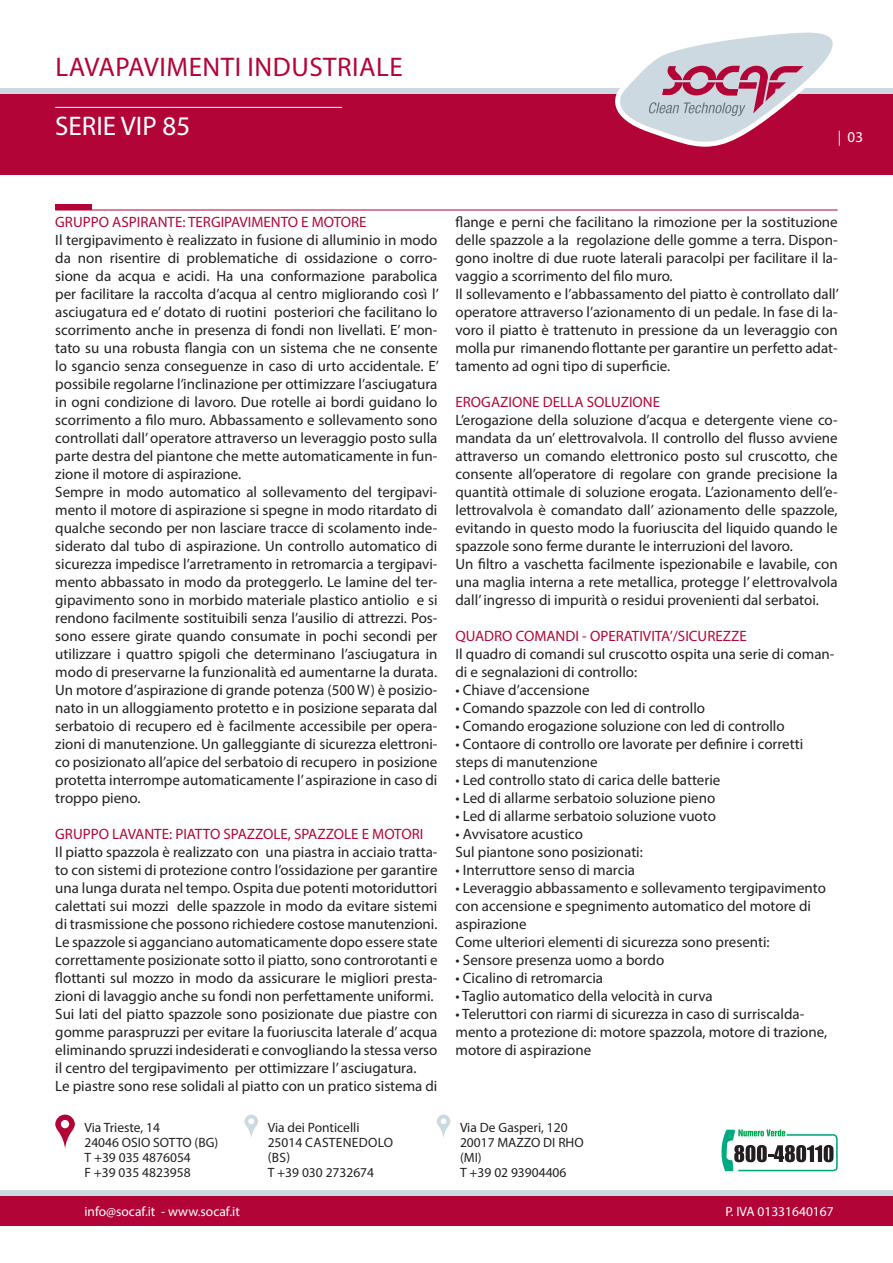
<style>
.page{position:relative;width:893px;height:1263px;background:#fff}
.page>*{position:absolute;margin:0;border:0;box-sizing:border-box;transform-origin:0 0}
.t1{font:27px "Myriad Pro";letter-spacing:.02em;color:#b30437}
.t2{font:27px "Myriad Pro";color:#fff}
.t3{font:15px/18px "Myriad Pro";color:#231f20;text-align:justify}
.t4{font:15px "Myriad Pro";color:#b20838}
.t5{font:15px "Myriad Pro";color:#fff}
.t6{font:13.5px/15px "Myriad Pro";color:#231f20}
.t7{font:13.5px "Myriad Pro";color:#fff}
.t8{font:13.5px/15px "Myriad Pro";letter-spacing:.02em;color:#231f20}
</style>
<div class="page">
<div style="left:0;top:94px;width:893px;height:80px;background:#b30437"></div>
<div style="left:0;top:1196px;width:893px;height:29px;background:#b30437"></div>
<div style="left:0;top:88px;width:893px;height:6px;background:#cdd9e1"></div>
<div style="left:0;top:1190px;width:893px;height:6px;background:#cdd9e1"></div>
<hr style="left:55px;top:107px;width:287px;height:1px;background:#fff">
<svg style="left:55px;top:1114px;width:20px;height:35px"></svg>
<svg style="left:244px;top:1114px;width:14px;height:24px"></svg>
<svg style="left:437px;top:1114px;width:13px;height:24px"></svg>
<svg style="left:721px;top:1129px;width:117px;height:42px"></svg>
<div style="left:55px;top:204px;width:36px;height:6px;background:#b30437"></div>
<hr style="left:55px;top:210px;width:783px;height:1px;background:#b30437">
<svg style="left:615px;top:32px;width:218px;height:115px"></svg>
<p class="t1" style="left:56px;top:50px;width:349px">LAVAPAVIMENTI INDUSTRIALE</p>
<p class="t2" style="left:55px;top:109px;width:136px">SERIE VIP 85</p>
<p class="t5" style="left:838px;top:128px;width:27px">| 03</p>
<p class="t4" style="left:55px;top:213px;width:313px">GRUPPO ASPIRANTE: TERGIPAVIMENTO E MOTORE</p>
<p class="t3" style="left:55px;top:231px;width:385px">Il tergipavimento è realizzato in fusione di alluminio in modo da non risentire di problematiche di ossidazione o corro&shy;sione da acqua e acidi. Ha una conformazione parabolica per facilitare la raccolta d’acqua al centro migliorando così l’ asciugatura ed e’ dotato di ruotini posteriori che facilitano lo scorrimento anche in presenza di fondi non livellati. E’ mon&shy;tato su una robusta flangia con un sistema che ne consente lo sgancio senza conseguenze in caso di urto accidentale. E’ possibile regolarne l’inclinazione per ottimizzare l’asciugatura in ogni condizione di lavoro. Due rotelle ai bordi guidano lo scorrimento a filo muro. Abbassamento e sollevamento sono controllati dall’ operatore attraverso un leveraggio posto sulla parte destra del piantone che mette automaticamente in fun&shy;zione il motore di aspirazione.</p>
<p class="t3" style="left:55px;top:483px;width:384px">Sempre in modo automatico al sollevamento del tergipavi&shy;mento il motore di aspirazione si spegne in modo ritardato di qualche secondo per non lasciare tracce di scolamento inde&shy;siderato dal tubo di aspirazione. Un controllo automatico di sicurezza impedisce l’arretramento in retromarcia a tergipavi&shy;mento abbassato in modo da proteggerlo. Le lamine del ter&shy;gipavimento sono in morbido materiale plastico antiolio e si rendono facilmente sostituibili senza l’ausilio di attrezzi. Pos&shy;sono essere girate quando consumate in pochi secondi per utilizzare i quattro spigoli che determinano l’asciugatura in modo di preservarne la funzionalità ed aumentarne la durata.</p>
<p class="t3" style="left:55px;top:681px;width:384px">Un motore d’aspirazione di grande potenza (500 W) è posizio&shy;nato in un alloggiamento protetto e in posizione separata dal serbatoio di recupero ed è facilmente accessibile per opera&shy;zioni di manutenzione. Un galleggiante di sicurezza elettroni&shy;co posizionato all’apice del serbatoio di recupero in posizione protetta interrompe automaticamente l’ aspirazione in caso di troppo pieno.</p>
<p class="t4" style="left:55px;top:825px;width:370px">GRUPPO LAVANTE: PIATTO SPAZZOLE, SPAZZOLE E MOTORI</p>
<p class="t3" style="left:55px;top:843px;width:384px">Il piatto spazzola è realizzato con una piastra in acciaio tratta&shy;to con sistemi di protezione contro l’ossidazione per garantire una lunga durata nel tempo. Ospita due potenti motoriduttori calettati sui mozzi delle spazzole in modo da evitare sistemi di trasmissione che possono richiedere costose manutenzioni.</p>
<p class="t3" style="left:55px;top:933px;width:384px">Le spazzole si agganciano automaticamente dopo essere state correttamente posizionate sotto il piatto, sono controrotanti e flottanti sul mozzo in modo da assicurare le migliori presta&shy;zioni di lavaggio anche su fondi non perfettamente uniformi.</p>
<p class="t3" style="left:55px;top:1005px;width:384px">Sui lati del piatto spazzole sono posizionate due piastre con gomme paraspruzzi per evitare la fuoriuscita laterale d’ acqua eliminando spruzzi indesiderati e convogliando la stessa verso il centro del tergipavimento per ottimizzare l’ asciugatura.</p>
<p class="t3" style="left:55px;top:1077px;width:384px">Le piastre sono rese solidali al piatto con un pratico sistema di</p>
<p class="t3" style="left:455px;top:213px;width:384px">flange e perni che facilitano la rimozione per la sostituzione delle spazzole a la regolazione delle gomme a terra. Dispon&shy;gono inoltre di due ruote laterali paracolpi per facilitare il la&shy;vaggio a scorrimento del filo muro.</p>
<p class="t3" style="left:455px;top:285px;width:385px">Il sollevamento e l’abbassamento del piatto è controllato dall’ operatore attraverso l’azionamento di un pedale. In fase di la&shy;voro il piatto è trattenuto in pressione da un leveraggio con molla pur rimanendo flottante per garantire un perfetto adat&shy;tamento ad ogni tipo di superficie.</p>
<p class="t4" style="left:455px;top:393px;width:206px">EROGAZIONE DELLA SOLUZIONE</p>
<p class="t3" style="left:455px;top:411px;width:384px">L’erogazione della soluzione d’acqua e detergente viene co&shy;mandata da un’ elettrovalvola. Il controllo del flusso avviene attraverso un comando elettronico posto sul cruscotto, che consente all’operatore di regolare con grande precisione la quantità ottimale di soluzione erogata. L’azionamento dell’e&shy;lettrovalvola è comandato dall’ azionamento delle spazzole, evitando in questo modo la fuoriuscita del liquido quando le spazzole sono ferme durante le interruzioni del lavoro.</p>
<p class="t3" style="left:455px;top:555px;width:384px">Un filtro a vaschetta facilmente ispezionabile e lavabile, con una maglia interna a rete metallica, protegge l’ elettrovalvola dall’ ingresso di impurità o residui provenienti dal serbatoi.</p>
<p class="t4" style="left:455px;top:627px;width:293px">QUADRO COMANDI - OPERATIVITA’/SICUREZZE</p>
<p class="t3" style="left:455px;top:645px;width:381px">Il quadro di comandi sul cruscotto ospita una serie di coman&shy;di e segnalazioni di controllo:</p>
<p class="t3" style="left:455px;top:681px;width:136px">• Chiave d’accensione</p>
<p class="t3" style="left:455px;top:699px;width:251px">• Comando spazzole con led di controllo</p>
<p class="t3" style="left:455px;top:717px;width:331px">• Comando erogazione soluzione con led di controllo</p>
<p class="t3" style="left:455px;top:735px;width:349px">• Contaore di controllo ore lavorate per definire i corretti steps di manutenzione</p>
<p class="t3" style="left:455px;top:771px;width:266px">• Led controllo stato di carica delle batterie</p>
<p class="t3" style="left:455px;top:789px;width:261px">• Led di allarme serbatoio soluzione pieno</p>
<p class="t3" style="left:455px;top:807px;width:262px">• Led di allarme serbatoio soluzione vuoto</p>
<p class="t3" style="left:455px;top:825px;width:129px">• Avvisatore acustico</p>
<p class="t3" style="left:455px;top:843px;width:189px">Sul piantone sono posizionati:</p>
<p class="t3" style="left:455px;top:861px;width:181px">• Interruttore senso di marcia</p>
<p class="t3" style="left:455px;top:879px;width:372px;text-align:left">• Leveraggio abbassamento e sollevamento tergipavimento con accensione e spegnimento automatico del motore di aspirazione</p>
<p class="t3" style="left:455px;top:933px;width:316px">Come ulteriori elementi di sicurezza sono presenti:</p>
<p class="t3" style="left:455px;top:951px;width:210px">• Sensore presenza uomo a bordo</p>
<p class="t3" style="left:455px;top:969px;width:149px">• Cicalino di retromarcia</p>
<p class="t3" style="left:455px;top:987px;width:259px">• Taglio automatico della velocità in curva</p>
<p class="t3" style="left:455px;top:1005px;width:373px;text-align:left">• Teleruttori con riarmi di sicurezza in caso di surriscalda&shy;mento a protezione di: motore spazzola, motore di trazione, motore di aspirazione</p>
<p class="t6" style="left:84px;top:1120px;width:77px">Via Trieste, 14</p>
<p class="t6" style="left:84px;top:1135px;width:135px">24046 OSIO SOTTO (BG)</p>
<p class="t6" style="left:84px;top:1150px;width:108px">T +39 035 4876054</p>
<p class="t6" style="left:84px;top:1165px;width:108px">F +39 035 4823958</p>
<p class="t6" style="left:268px;top:1120px;width:93px">Via dei Ponticelli</p>
<p class="t8" style="left:268px;top:1135px;width:127px">25014 CASTENEDOLO (BS)</p>
<p class="t6" style="left:268px;top:1165px;width:108px">T +39 030 2732674</p>
<p class="t6" style="left:460px;top:1120px;width:109px">Via De Gasperi, 120</p>
<p class="t6" style="left:460px;top:1135px;width:125px">20017 MAZZO DI RHO (MI)</p>
<p class="t6" style="left:460px;top:1165px;width:108px">T +39 02 93904406</p>
<p class="t7" style="left:84px;top:1202px;width:157px">info@socaf.it - www.socaf.it</p>
<p class="t7" style="left:725px;top:1202px;width:110px">P. IVA 01331640167</p>
</div>
